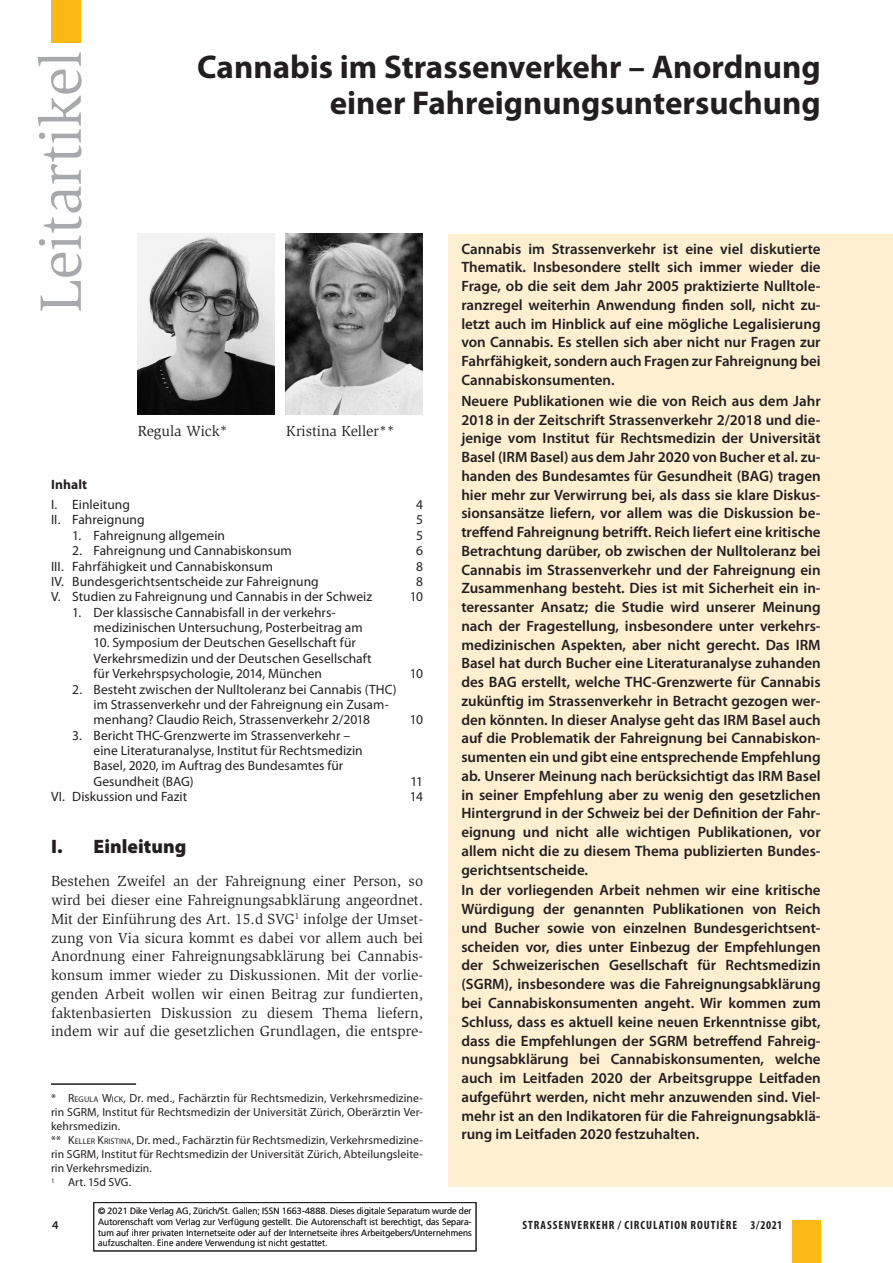
<style>
.page{position:relative;width:893px;height:1263px;background:#fff}
.page>*{position:absolute;margin:0;border:0;box-sizing:border-box;transform-origin:0 0}
.t1{font:60px "Slimbach Std";color:#a8a9ad}
.art_artikeltitel{font:700 33px/36px "Myriad Pro";color:#231f20;text-align:right}
.art_1__titel{font:900 19.5px "Myriad Pro";color:#231f20}
.art_lead{font:600 15px/18.8px "Myriad Pro";color:#231f20;text-align:justify}
.art_grundtext{font:15px/18.8px "Slimbach Std";color:#231f20;text-align:justify}
.art_inh_gt_tabkurz{font:13.5px/15.3px "Myriad Pro";letter-spacing:.005em;color:#231f20}
.art_inhalt_titel{font:700 13.5px "Myriad Pro";letter-spacing:.01em;color:#231f20}
.t2{font:700 condensed 12px "Myriad Pro";letter-spacing:.075em;color:#231f20}
.t3{font:600 12px "Myriad Pro";color:#231f20}
.art_FN{font:11.7px/14px "Myriad Pro";letter-spacing:.01em;color:#231f20;text-align:justify}
.art_FN_mitLinie{font:11.7px/14px "Myriad Pro";letter-spacing:.01em;color:#231f20;text-align:justify}
.t4{font:300 9px/10.8px "Frutiger";letter-spacing:.01em;color:#231f20;text-align:justify}
.s1{font-style:inherit}
.s2{font-size:8.25px}
</style>
<div class="page">
<div style="left:51px;top:0;width:30px;height:43px;background:#fcb814"></div>
<div style="left:793px;top:1220px;width:28px;height:43px;background:#fcb814"></div>
<div style="left:94px;top:1202px;width:382px;height:49px;border:1px solid #231f20"></div>
<div style="left:449px;top:234px;width:444px;height:952px;background:#feefd0"></div>
<hr style="left:51px;top:1084px;width:85px;height:1px;background:#231f20">
<img style="left:285px;top:234px;width:138px;height:181px">
<img style="left:138px;top:234px;width:137px;height:181px">
<h1 class="t1" style="left:26px;top:313px;width:263px;rotate:-90deg">Leitartikel</h1>
<p class="art_artikeltitel" style="left:197px;top:49px;width:625px">Cannabis im Strassenverkehr – Anordnung einer Fahreignungsuntersuchung</p>
<p class="art_lead" style="left:461px;top:239px;width:361px">Cannabis im Strassenverkehr ist eine viel diskutierte Thematik. Insbesondere stellt sich immer wieder die Frage, ob die seit dem Jahr 2005 praktizierte Nulltole&shy;ranzregel weiterhin Anwendung finden soll, nicht zu&shy;letzt auch im Hinblick auf eine mögliche Legalisierung von Cannabis. Es stellen sich aber nicht nur Fragen zur Fahrfähigkeit, sondern auch Fragen zur Fahreignung bei Cannabiskonsumenten.</p>
<p class="art_lead" style="left:461px;top:392px;width:361px">Neuere Publikationen wie die von Reich aus dem Jahr 2018 in der Zeitschrift Strassenverkehr 2/2018 und die&shy;jenige vom Institut für Rechtsmedizin der Universität Basel (IRM Basel) aus dem Jahr 2020 von Bucher et al. zu&shy;handen des Bundesamtes für Gesundheit (BAG) tragen hier mehr zur Verwirrung bei, als dass sie klare Diskus&shy;sionsansätze liefern, vor allem was die Diskussion be&shy;treffend Fahreignung betrifft. Reich liefert eine kritische Betrachtung darüber, ob zwischen der Nulltoleranz bei Cannabis im Strassenverkehr und der Fahreignung ein Zusammenhang besteht. Dies ist mit Sicherheit ein in&shy;teressanter Ansatz; die Studie wird unserer Meinung nach der Fragestellung, insbesondere unter verkehrs&shy;medizinischen Aspekten, aber nicht gerecht. Das IRM Basel hat durch Bucher eine Literaturanalyse zuhanden des BAG erstellt, welche THC-Grenzwerte für Cannabis zukünftig im Strassenverkehr in Betracht gezogen wer&shy;den könnten. In dieser Analyse geht das IRM Basel auch auf die Problematik der Fahreignung bei Cannabiskon&shy;sumenten ein und gibt eine entsprechende Empfehlung ab. Unserer Meinung nach berücksichtigt das IRM Basel in seiner Empfehlung aber zu wenig den gesetzlichen Hintergrund in der Schweiz bei der Definition der Fahr&shy;eignung und nicht alle wichtigen Publikationen, vor allem nicht die zu diesem Thema publizierten Bundes&shy;gerichtsentscheide.</p>
<p class="art_lead" style="left:461px;top:881px;width:361px">In der vorliegenden Arbeit nehmen wir eine kritische Würdigung der genannten Publikationen von Reich und Bucher sowie von einzelnen Bundesgerichtsent&shy;scheiden vor, dies unter Einbezug der Empfehlungen der Schweizerischen Gesellschaft für Rechtsmedizin (SGRM), insbesondere was die Fahreignungsabklärung bei Cannabiskonsumenten angeht. Wir kommen zum Schluss, dass es aktuell keine neuen Erkenntnisse gibt, dass die Empfehlungen der SGRM betreffend Fahreig&shy;nungsabklärung bei Cannabiskonsumenten, welche auch im Leitfaden 2020 der Arbeitsgruppe Leitfaden aufgeführt werden, nicht mehr anzuwenden sind. Viel&shy;mehr ist an den Indikatoren für die Fahreignungsabklä&shy;rung im Leitfaden 2020 festzuhalten.</p>
<p class="art_grundtext" style="left:138px;top:422px;width:91px">Regula Wick*</p>
<p class="art_grundtext" style="left:286px;top:422px;width:110px">Kristina Keller**</p>
<p class="art_inhalt_titel" style="left:51px;top:477px;width:38px">Inhalt</p>
<p class="art_inh_gt_tabkurz" style="left:51px;top:497px;width:80px">I. Einleitung</p>
<p class="art_inh_gt_tabkurz" style="left:416px;top:497px;width:8px">4</p>
<p class="art_inh_gt_tabkurz" style="left:51px;top:512px;width:95px">II. Fahreignung</p>
<p class="art_inh_gt_tabkurz" style="left:416px;top:512px;width:8px">5</p>
<p class="art_inh_gt_tabkurz" style="left:72px;top:528px;width:154px">1. Fahreignung allgemein</p>
<p class="art_inh_gt_tabkurz" style="left:416px;top:528px;width:8px">5</p>
<p class="art_inh_gt_tabkurz" style="left:72px;top:543px;width:221px">2. Fahreignung und Cannabiskonsum</p>
<p class="art_inh_gt_tabkurz" style="left:416px;top:543px;width:8px">6</p>
<p class="art_inh_gt_tabkurz" style="left:51px;top:559px;width:223px">III. Fahrfähigkeit und Cannabiskonsum</p>
<p class="art_inh_gt_tabkurz" style="left:416px;top:559px;width:8px">8</p>
<p class="art_inh_gt_tabkurz" style="left:51px;top:574px;width:269px">IV. Bundesgerichtsentscheide zur Fahreignung</p>
<p class="art_inh_gt_tabkurz" style="left:416px;top:574px;width:8px">8</p>
<p class="art_inh_gt_tabkurz" style="left:51px;top:589px;width:323px">V. Studien zu Fahreignung und Cannabis in der Schweiz</p>
<p class="art_inh_gt_tabkurz" style="left:410px;top:589px;width:15px">10</p>
<p class="art_inh_gt_tabkurz" style="left:94px;top:605px;width:271px;text-indent:-21px">1. Der klassische Cannabisfall in der verkehrs&shy;medizinischen Untersuchung, Posterbeitrag am</p>
<p class="art_inh_gt_tabkurz" style="left:94px;top:635px;width:280px">10. Symposium der Deutschen Gesellschaft für<br>Verkehrsmedizin und der Deutschen Gesellschaft für Verkehrspsychologie, 2014, München</p>
<p class="art_inh_gt_tabkurz" style="left:410px;top:666px;width:15px">10</p>
<p class="art_inh_gt_tabkurz" style="left:94px;top:682px;width:305px;text-indent:-21px">2. Besteht zwischen der Nulltoleranz bei Cannabis (THC) im Strassenverkehr und der Fahreignung ein Zusam&shy;menhang? Claudio Reich, Strassenverkehr 2/2018</p>
<p class="art_inh_gt_tabkurz" style="left:410px;top:712px;width:15px">10</p>
<p class="art_inh_gt_tabkurz" style="left:94px;top:728px;width:271px;text-indent:-21px">3. Bericht THC-Grenzwerte im Strassenverkehr – eine Literaturanalyse, Institut für Rechtsmedizin Basel, 2020, im Auftrag des Bundesamtes für Gesundheit (BAG)</p>
<p class="art_inh_gt_tabkurz" style="left:410px;top:774px;width:14px">11</p>
<p class="art_inh_gt_tabkurz" style="left:51px;top:789px;width:138px">VI. Diskussion und Fazit</p>
<p class="art_inh_gt_tabkurz" style="left:410px;top:789px;width:15px">14</p>
<p class="art_1__titel" style="left:51px;top:835px;width:137px">I. Einleitung</p>
<p class="art_grundtext" style="left:51px;top:872px;width:374px">Bestehen Zweifel an der Fahreignung einer Person, so wird bei dieser eine Fahreignungsabklärung angeordnet.<br>Mit der Einführung des Art. 15.d SVG<sup>1</sup> infolge der Umset&shy;zung von Via sicura kommt es dabei vor allem auch bei Anordnung einer Fahreignungsabklärung bei Cannabis&shy;konsum immer wieder zu Diskussionen. Mit der vorlie&shy;genden Arbeit wollen wir einen Beitrag zur fundierten, faktenbasierten Diskussion zu diesem Thema liefern, indem wir auf die gesetzlichen Grundlagen, die entspre-</p>
<p class="art_FN_mitLinie" style="left:51px;top:1092px;width:374px">* <span class="s1">R</span><span class="s2">EGULA</span> <span class="s1">W</span><span class="s2">ICK</span>, Dr. med., Fachärztin für Rechtsmedizin, Verkehrsmedizine&shy;rin SGRM, Institut für Rechtsmedizin der Universität Zürich, Oberärztin Ver&shy;kehrsmedizin.</p>
<p class="art_FN" style="left:51px;top:1133px;width:374px">** <span class="s1">K</span><span class="s2">ELLER</span> <span class="s1">K</span><span class="s2">RISTINA</span>, Dr. med., Fachärztin für Rechtsmedizin, Verkehrsmedizine&shy;rin SGRM, Institut für Rechtsmedizin der Universität Zürich, Abteilungsleite&shy;rin Verkehrsmedizin.</p>
<p class="art_FN" style="left:51px;top:1176px;width:82px"><sup>1</sup> Art. 15d SVG.</p>
<p class="t4" style="left:98px;top:1205px;width:375px">© 2021 Dike Verlag AG, Zürich/St. Gallen; ISSN 1663-4888. Dieses digitale Separatum wurde der Autorenschaft vom Verlag zur Verfügung gestellt. Die Autorenschaft ist berechtigt, das Separa&shy;tum auf ihrer privaten Internetseite oder auf der Internetseite ihres Arbeitgebers/Unternehmens aufzuschalten. Eine andere Verwendung ist nicht gestattet.</p>
<p class="t3" style="left:52px;top:1218px;width:8px">4</p>
<p class="t2" style="left:522px;top:1218px;width:262px">STRASSENVERKEHR / CIRCULATION ROUTIÈRE 3/2021</p>
</div>
